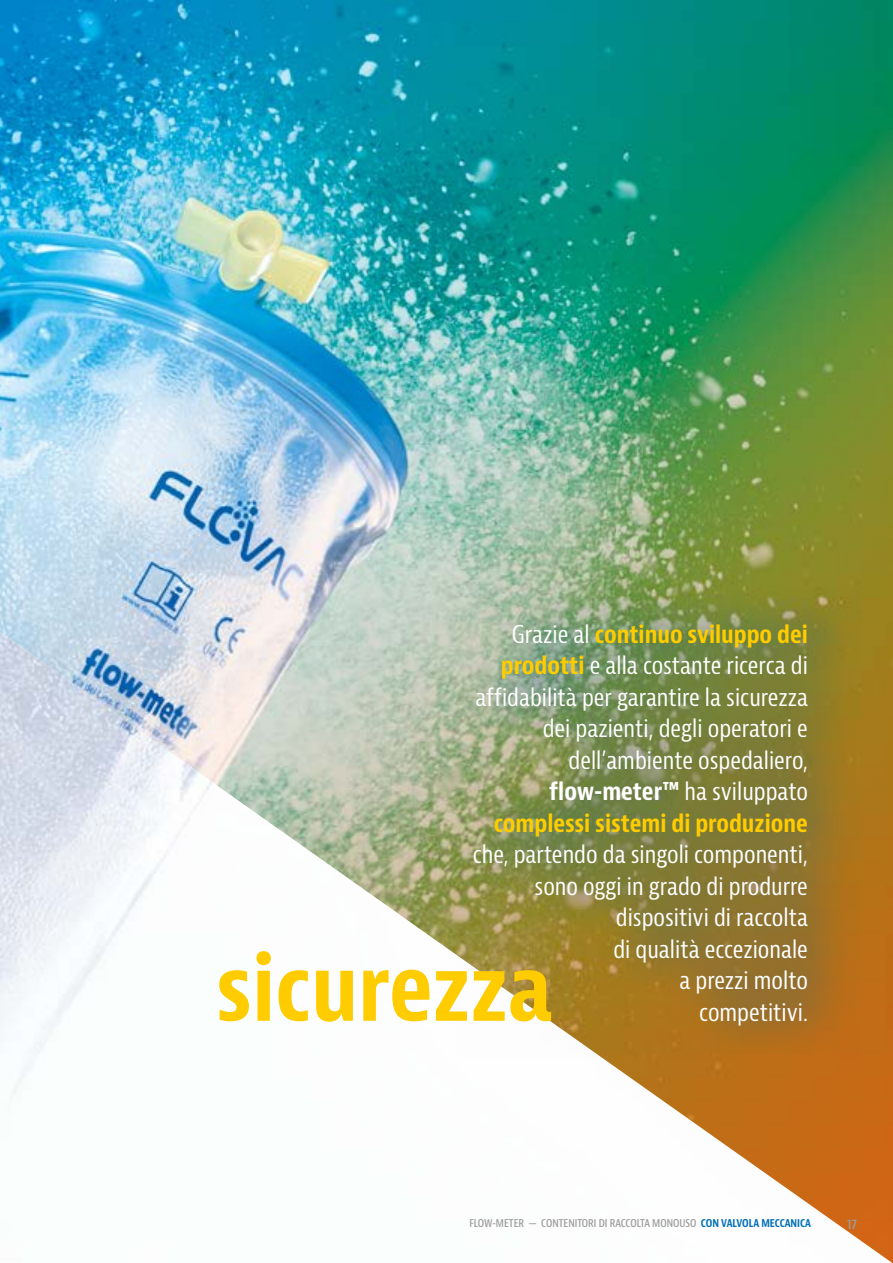
<style>
.page{position:relative;width:893px;height:1263px;background:#fff}
.page>*{position:absolute;margin:0;border:0;box-sizing:border-box;transform-origin:0 0}
.t1{font:700 condensed 90px "Bernina Sans";color:#fc0}
.t2{font:condensed 24px/31.5px "Bernina Sans";color:#fff;text-align:right}
.t3{font:600 condensed 13.5px "Bernina Sans";color:#9d9d9c}
.t4{font:600 condensed 10.5px "Bernina Sans";color:#9d9d9c}
.s1{font-weight:700;color:#fc0}
.s2{font-weight:700}
.s3{font-weight:700;color:#006fb9}
</style>
<div class="page">
<img style="left:0;top:0;width:893px;height:1263px">
<img style="left:457px;top:589px;width:403px;height:468px">
<p class="t2" style="left:475px;top:619px;width:334px">Grazie al <span class="s1">continuo sviluppo dei prodotti</span> e alla costante ricerca di affidabilità per garantire la sicurezza dei pazienti, degli operatori e dell’ambiente ospedaliero, <span class="s2">flow-meter™</span> ha sviluppato <span class="s1">complessi sistemi di produzione</span></p>
<p class="t2" style="left:473px;top:839px;width:337px">che, partendo da singoli componenti, sono oggi in grado di produrre dispositivi di raccolta<br>di qualità eccezionale<br>a prezzi molto<br>competitivi.</p>
<h1 class="t1" style="left:216px;top:933px;width:339px">sicurezza</h1>
<p class="t4" style="left:469px;top:1217px;width:343px">FLOW-METER — CONTENITORI DI RACCOLTA MONOUSO <span class="s3">CON VALVOLA MECCANICA</span></p>
<p class="t3" style="left:847px;top:1215px;width:11px">17</p>
</div>
